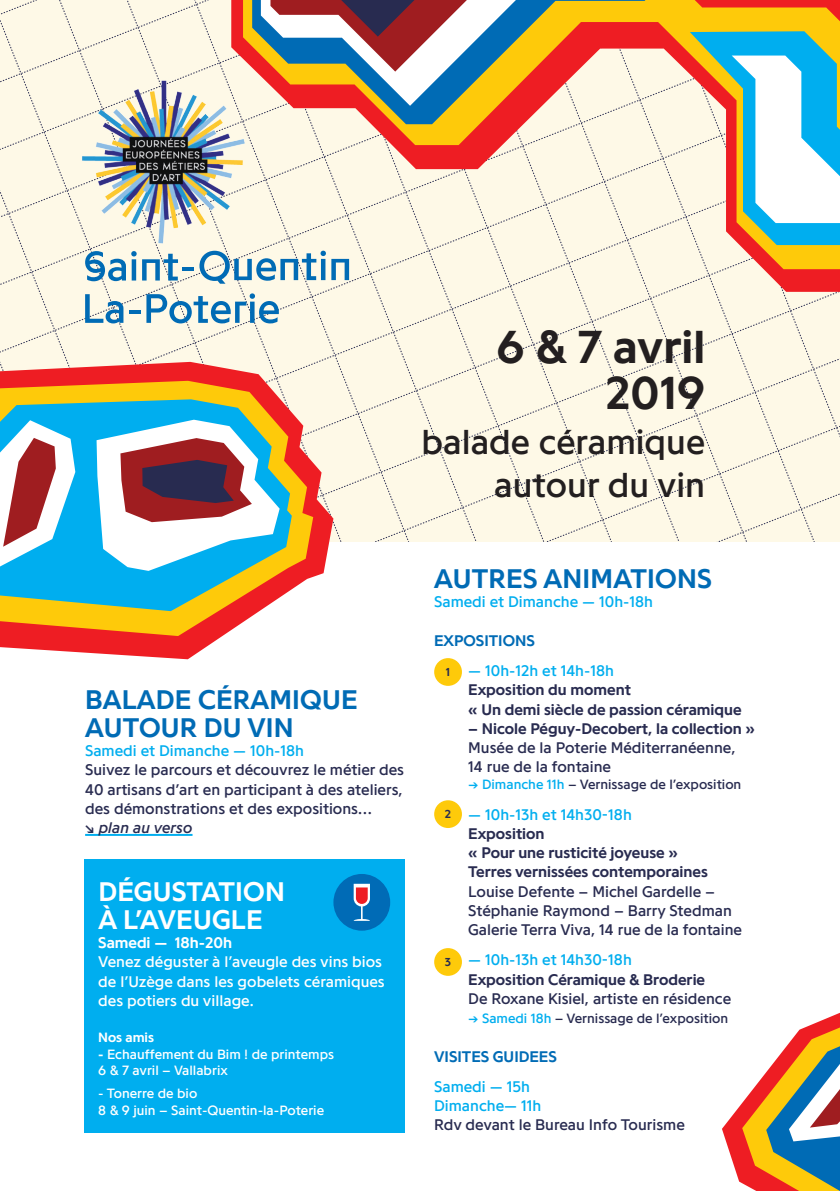
<style>
.page{position:relative;width:840px;height:1191px;background:#fff}
.page>*{position:absolute;margin:0;border:0;box-sizing:border-box;transform-origin:0 0}
.t1{font:700 48px "Programme";color:#231f20}
.t2{font:36px/43.2px "Programme";color:#231f20;text-align:right}
.t3{font:700 28px/28px "Programme";letter-spacing:.01em;color:#006bb5}
.t4{font:700 28px/28px "Programme";letter-spacing:.01em;color:#fff}
.t5{font:16px/19.2px "Programme";color:#282b50}
.t6{font:16px/19.2px "Programme";color:#fff}
.t7{font:700 16px/19.2px "Programme";color:#282b50}
.t8{font:16px "Programme";color:#00aeef}
.t9{font:700 16px "Programme";color:#006bb5}
.t10{font:700 16px "Programme";color:#fff}
.t11{font:italic 16px "Programme";color:#282b50}
.t12{font:14px/16.8px "Programme";color:#fff}
.t13{font:14px "Programme";color:#282b50}
.t14{font:700 14px "Programme";color:#fff}
.t15{font:700 12px "Programme";color:#282b50}
.s1{font-weight:700}
.s2{font-weight:400;color:#00aeef}
.s3{color:#00aeef}
</style>
<div class="page">
<div style="left:0;top:0;width:231px;height:57px;background:#fef9e7"></div>
<div style="left:0;top:232px;width:231px;height:130px;background:#fef9e7"></div>
<div style="left:22px;top:291px;width:817px;height:71px;background:#fef9e7"></div>
<div style="left:45px;top:349px;width:794px;height:59px;background:#fef9e7"></div>
<div style="left:333px;top:408px;width:506px;height:12px;background:#fef9e7"></div>
<hr style="left:85px;top:834px;width:107px;height:2px;background:#00aeef">
<div style="left:84px;top:859px;width:320px;height:273px;background:#00aeef"></div>
<svg style="left:85px;top:255px;width:93px;height:26px;background:#91bbd0"></svg>
<hr style="left:182px;top:267px;width:11px;height:4px;background:#006bb5">
<svg style="left:85px;top:294px;width:38px;height:29px"></svg>
<hr style="left:129px;top:310px;width:11px;height:4px;background:#006bb5">
<svg style="left:146px;top:293px;width:133px;height:30px;background:#a0c3d3"></svg>
<svg style="left:199px;top:255px;width:32px;height:29px"></svg>
<svg style="left:231px;top:0;width:608px;height:292px;background:#eed2c7"></svg>
<svg style="left:243px;top:0;width:596px;height:269px;background:#f7e2c8"></svg>
<svg style="left:252px;top:0;width:393px;height:124px;background:#e0a173"></svg>
<svg style="left:261px;top:0;width:254px;height:106px"></svg>
<svg style="left:683px;top:0;width:156px;height:245px"></svg>
<img style="left:68px;top:62px;width:191px;height:193px">
<svg style="left:0;top:362px;width:333px;height:297px"></svg>
<svg style="left:0;top:381px;width:313px;height:255px"></svg>
<svg style="left:0;top:399px;width:292px;height:212px;background:#4fa9ad"></svg>
<svg style="left:0;top:420px;width:75px;height:146px"></svg>
<svg style="left:96px;top:420px;width:743px;height:151px"></svg>
<svg style="left:722px;top:1013px;width:117px;height:178px"></svg>
<div style="left:333px;top:874px;width:57px;height:56px;background:#006bb6;border-radius:50%"></div>
<svg style="left:353px;top:883px;width:17px;height:38px"></svg>
<div style="left:434px;top:658px;width:27px;height:28px;background:#feca0a;border-radius:50%"></div>
<div style="left:434px;top:800px;width:27px;height:28px;background:#feca0a;border-radius:50%"></div>
<div style="left:434px;top:948px;width:27px;height:27px;background:#feca0a;border-radius:50%"></div>
<p class="t1" style="left:496px;top:317px;width:210px">6 &amp; 7 avril</p>
<p class="t1" style="left:605px;top:363px;width:101px">2019</p>
<p class="t2" style="left:421px;top:419px;width:285px">balade céramique autour du vin</p>
<p class="t3" style="left:85px;top:684px;width:274px">BALADE CÉRAMIQUE<br>AUTOUR DU VIN</p>
<p class="t8" style="left:85px;top:740px;width:220px">Samedi et Dimanche — 10h-18h</p>
<p class="t5" style="left:85px;top:759px;width:320px;text-align:justify">Suivez le parcours et découvrez le métier des 40 artisans d’art en participant à des ateliers, des démonstrations et des expositions…</p>
<p class="t11" style="left:85px;top:817px;width:109px">↘ plan au verso</p>
<p class="t4" style="left:98px;top:876px;width:188px">DÉGUSTATION<br>À L’AVEUGLE</p>
<p class="t10" style="left:98px;top:932px;width:135px">Samedi — 18h-20h</p>
<p class="t6" style="left:98px;top:951px;width:288px">Venez déguster à l’aveugle des vins bios de l’Uzège dans les gobelets céramiques des potiers du village.</p>
<p class="t14" style="left:98px;top:1028px;width:57px">Nos amis</p>
<p class="t12" style="left:98px;top:1045px;width:237px"><span class="s1">-</span> Echauffement du Bim ! de printemps<br>6 &amp; 7 avril – Vallabrix</p>
<p class="t12" style="left:98px;top:1084px;width:227px">- Tonerre de bio<br>8 &amp; 9 juin – Saint-Quentin-la-Poterie</p>
<p class="t3" style="left:434px;top:563px;width:279px">AUTRES ANIMATIONS</p>
<p class="t8" style="left:434px;top:592px;width:220px">Samedi et Dimanche — 10h-18h</p>
<p class="t9" style="left:434px;top:630px;width:102px">EXPOSITIONS</p>
<p class="t7" style="left:468px;top:660px;width:274px"><span class="s2">— 10h-12h et 14h-18h<br></span>Exposition du moment<br>« Un demi siècle de passion céramique</p>
<p class="t5" style="left:468px;top:718px;width:288px"><span class="s1">– Nicole Péguy-Decobert, la collection »<br></span>Musée de la Poterie Méditerranéenne,<br>14 rue de la fontaine</p>
<p class="t13" style="left:468px;top:775px;width:274px"><span class="s3">→ Dimanche 11h</span> – Vernissage de l’exposition</p>
<p class="t5" style="left:468px;top:804px;width:275px"><span class="s3">— 10h-13h et 14h30-18h<br></span><span class="s1">Exposition<br>« Pour une rusticité joyeuse »<br>Terres vernissées contemporaines<br></span>Louise Defente – Michel Gardelle –<br>Stéphanie Raymond – Barry Stedman<br>Galerie Terra Viva, 14 rue de la fontaine</p>
<p class="t5" style="left:468px;top:950px;width:264px"><span class="s3">— 10h-13h et 14h30-18h<br></span><span class="s1">Exposition Céramique &amp; Broderie<br></span>De Roxane Kisiel, artiste en résidence</p>
<p class="t13" style="left:468px;top:1009px;width:261px"><span class="s3">→ Samedi 18h</span> – Vernissage de l’exposition</p>
<p class="t9" style="left:434px;top:1046px;width:124px">VISITES GUIDEES</p>
<p class="t5" style="left:434px;top:1076px;width:252px"><span class="s3">Samedi — 15h<br>Dimanche— 11h<br></span>Rdv devant le Bureau Info Tourisme</p>
<p class="t15" style="left:445px;top:664px;width:6px">1</p>
<p class="t15" style="left:444px;top:806px;width:8px">2</p>
<p class="t15" style="left:444px;top:954px;width:8px">3</p>
</div>
